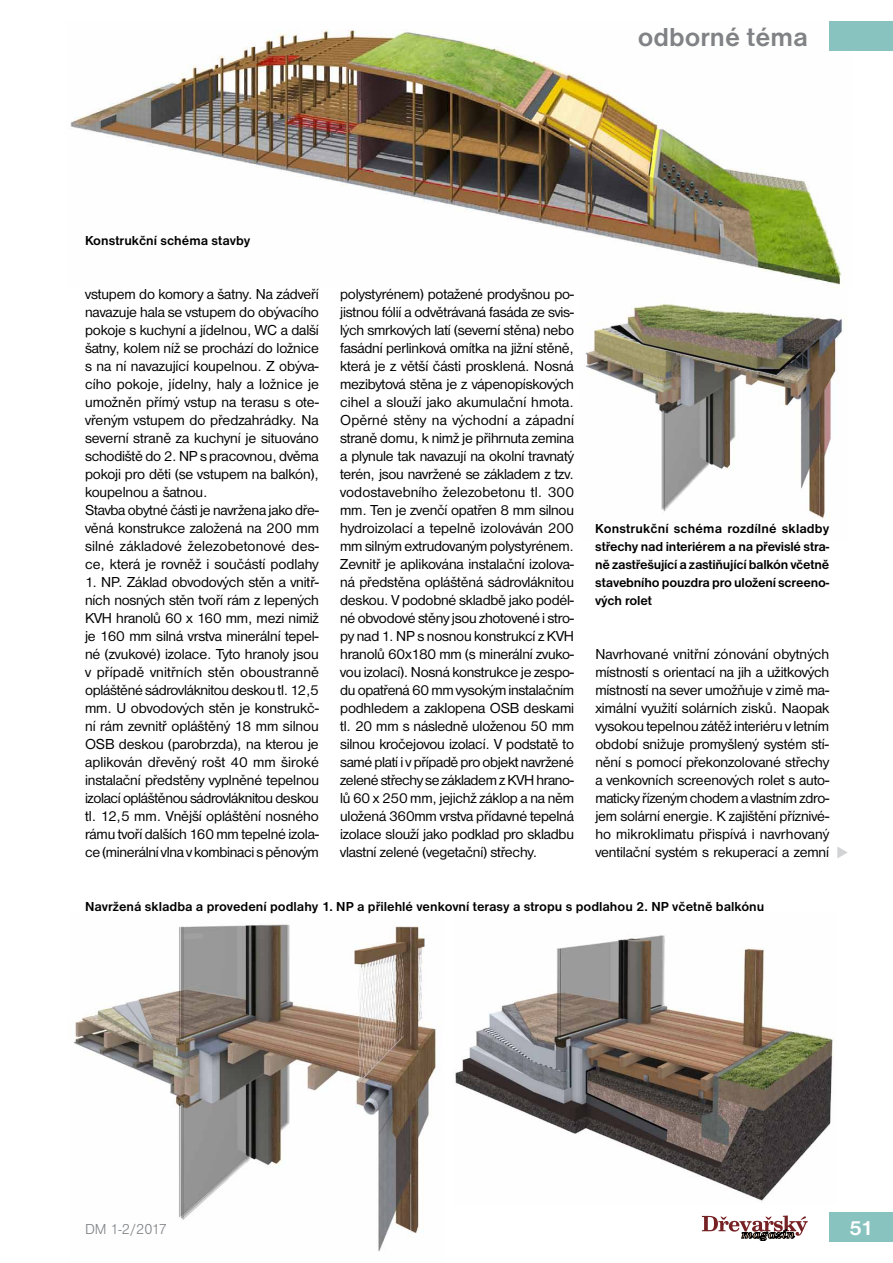
<style>
.page{position:relative;width:893px;height:1263px;background:#fff}
.page>*{position:absolute;margin:0;border:0;box-sizing:border-box;transform-origin:0 0}
.t1{font:700 27px "Nimbus San DEE";color:#808285}
.t2{font:700 21px "Nimbus San DEE";color:#fff}
.t3{font:15px/18px "Nimbus San DEE";letter-spacing:-.01em;color:#000;text-align:justify}
.t4{font:15px "Nimbus San DEE Ligh";letter-spacing:-.02em;color:#808285}
.t5{font:700 13.5px/18px "Nimbus San DEE";color:#000;text-align:justify}
</style>
<div class="page">
<svg style="left:702px;top:1215px;width:106px;height:26px"></svg>
<img style="left:585px;top:287px;width:257px;height:232px">
<svg style="left:837px;top:847px;width:11px;height:11px"></svg>
<img style="left:70px;top:29px;width:774px;height:256px">
<img style="left:455px;top:935px;width:379px;height:266px">
<img style="left:73px;top:924px;width:364px;height:328px">
<div style="left:829px;top:1212px;width:64px;height:30px;background:#89c3c0"></div>
<div style="left:829px;top:21px;width:64px;height:30px;background:#89c3c0"></div>
<h1 class="t1" style="left:638px;top:22px;width:172px">odborné téma</h1>
<p class="t5" style="left:85px;top:232px;width:167px">Konstrukční schéma stavby</p>
<p class="t3" style="left:85px;top:286px;width:236px;text-align:left">vstupem do komory a šatny. Na zádveří navazuje hala se vstupem do obývacího pokoje s kuchyní a jídelnou, WC a další šatny, kolem níž se prochází do ložnice s na ní navazující koupelnou. Z obýva&shy;cího pokoje, jídelny, haly a ložnice je umožněn přímý vstup na terasu s ote&shy;vřeným vstupem do předzahrádky. Na severní straně za kuchyní je situováno schodiště do 2. NP s pracovnou, dvěma pokoji pro děti (se vstupem na balkón), koupelnou a šatnou.<br>Stavba obytné části je navržena jako dře&shy;věná konstrukce založená na 200 mm silné základové železobetonové des&shy;ce, která je rovněž i součástí podlahy</p>
<p class="t3" style="left:85px;top:573px;width:235px">1. NP. Základ obvodových stěn a vnitř&shy;ních nosných stěn tvoří rám z lepených KVH hranolů 60 x 160 mm, mezi nimiž je 160 mm silná vrstva minerální tepel&shy;né (zvukové) izolace. Tyto hranoly jsou v případě vnitřních stěn oboustranně opláštěné sádrovláknitou deskou tl. 12,5 mm. U obvodových stěn je konstrukč&shy;ní rám zevnitř opláštěný 18 mm silnou OSB deskou (parobrzda), na kterou je aplikován dřevěný rošt 40 mm široké instalační předstěny vyplněné tepelnou izolací opláštěnou sádrovláknitou deskou tl. 12,5 mm. Vnější opláštění nosného rámu tvoří dalších 160 mm tepelné izola&shy;ce (minerální vlna v kombinaci s pěnovým</p>
<p class="t3" style="left:340px;top:286px;width:235px">polystyrénem) potažené prodyšnou po&shy;jistnou fólií a odvětrávaná fasáda ze svis&shy;lých smrkových latí (severní stěna) nebo fasádní perlinková omítka na jižní stěně, která je z větší části prosklená. Nosná mezibytová stěna je z vápenopískových cihel a slouží jako akumulační hmota.<br>Opěrné stěny na východní a západní straně domu, k nimž je přihrnuta zemina a plynule tak navazují na okolní travnatý terén, jsou navržené se základem z tzv. vodostavebního železobetonu tl. 300 mm. Ten je zvenčí opatřen 8 mm silnou hydroizolací a tepelně izolováván 200 mm silným extrudovaným polystyrénem.<br>Zevnitř je aplikována instalační izolova&shy;ná předstěna opláštěná sádrovláknitou deskou. V podobné skladbě jako podél&shy;né obvodové stěny jsou zhotovené i stro&shy;py nad 1. NP s nosnou konstrukcí z KVH hranolů 60x180 mm (s minerální zvuko&shy;vou izolací). Nosná konstrukce je zespo&shy;du opatřená 60 mm vysokým instalačním podhledem a zaklopena OSB deskami tl. 20 mm s následně uloženou 50 mm silnou kročejovou izolací. V podstatě to samé platí i v případě pro objekt navržené zelené střechy se základem z KVH hrano&shy;lů 60 x 250 mm, jejichž záklop a na něm uložená 360mm vrstva přídavné tepelná izolace slouží jako podklad pro skladbu vlastní zelené (vegetační) střechy.</p>
<p class="t5" style="left:595px;top:520px;width:235px">Konstrukční schéma rozdílné skladby střechy nad interiérem a na převislé stra&shy;ně zastřešující a zastiňující balkón včetně stavebního pouzdra pro uložení screeno&shy;vých rolet</p>
<p class="t3" style="left:595px;top:645px;width:236px">Navrhované vnitřní zónování obytných místností s orientací na jih a užitkových místností na sever umožňuje v zimě ma&shy;ximální využití solárních zisků. Naopak vysokou tepelnou zátěž interiéru v letním období snižuje promyšlený systém stí&shy;nění s pomocí překonzolované střechy a venkovních screenových rolet s auto&shy;maticky řízeným chodem a vlastním zdro&shy;jem solární energie. K zajištění příznivé&shy;ho mikroklimatu přispívá i navrhovaný ventilační systém s rekuperací a zemní</p>
<p class="t5" style="left:85px;top:898px;width:681px">Navržená skladba a provedení podlahy 1. NP a přilehlé venkovní terasy a stropu s podlahou 2. NP včetně balkónu</p>
<p class="t4" style="left:85px;top:1220px;width:83px">DM 1-2/2017</p>
<h2 class="t2" style="left:849px;top:1216px;width:26px">51</h2>
</div>
